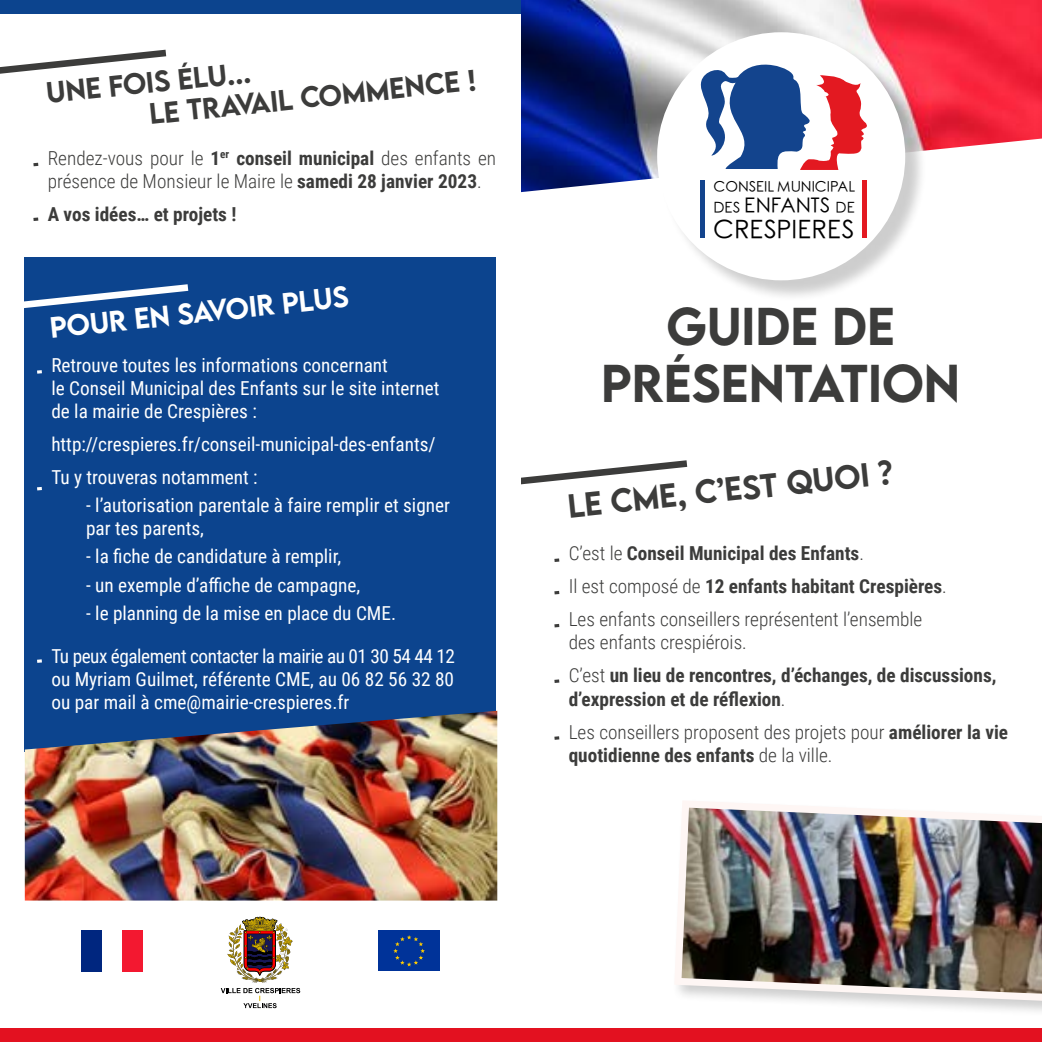
<style>
.page{position:relative;width:1042px;height:1042px;background:#fff}
.page>*{position:absolute;margin:0;border:0;box-sizing:border-box;transform-origin:0 0}
.t1{font:500 47.25px/56.7px "LEMONMILK";color:#3c3c3b;text-align:center}
.t2{font:500 29.75px "LEMONMILK";color:#3c3c3b}
.t3{font:500 26.25px/31.5px "LEMONMILK";color:#3c3c3b}
.t4{font:500 26.25px "LEMONMILK";color:#fff}
.t5{font:25.38px "Rounded Elegance";color:#000}
.t6{font:20.47px "Rounded Elegance";color:#000}
.t7{font:19.25px/23.1px "Roboto Condensed";color:#fff}
.t8{font:300 19.25px/33.1px "Roboto Condensed";color:#3c3c3b}
.t9{font:700 19.25px/33.1px "Roboto Condensed";color:#3c3c3b}
.t10{font:14.53px "Rounded Elegance";color:#000}
.s1{font-weight:700}
.s2{font-size:14.88px}
.s3{font-weight:300}
</style>
<div class="page">
<img style="left:521px;top:0;width:521px;height:139px">
<svg style="left:521px;top:139px;width:516px;height:423px"></svg>
<div style="left:660px;top:35px;width:268px;height:268px;background:#000;opacity:.2"></div>
<div style="left:657px;top:32px;width:248px;height:248px;background:#fff;border-radius:50%"></div>
<hr style="left:701px;top:181px;width:4px;height:57px;background:#13448d">
<svg style="left:698px;top:57px;width:171px;height:113px"></svg>
<div style="left:862px;top:181px;width:5px;height:57px;background:#e31921"></div>
<svg style="left:521px;top:460px;width:166px;height:25px"></svg>
<svg style="left:554px;top:558px;width:5px;height:4px"></svg>
<svg style="left:554px;top:591px;width:5px;height:3px"></svg>
<svg style="left:554px;top:624px;width:5px;height:3px"></svg>
<svg style="left:554px;top:679px;width:5px;height:4px"></svg>
<svg style="left:554px;top:736px;width:5px;height:4px"></svg>
<div style="left:672px;top:798px;width:370px;height:221px;background:#000;opacity:.2"></div>
<img style="left:672px;top:798px;width:370px;height:207px">
<div style="left:379px;top:930px;width:61px;height:41px;background:#039"></div>
<svg style="left:393px;top:935px;width:32px;height:31px"></svg>
<div style="left:81px;top:930px;width:20px;height:41px;background:#00267f"></div>
<div style="left:122px;top:930px;width:20px;height:41px;background:#f31830"></div>
<div style="left:0;top:0;width:521px;height:13px;background:#0c448e"></div>
<div style="left:0;top:1029px;width:1042px;height:13px;background:#e31120"></div>
<svg style="left:221px;top:917px;width:79px;height:91px"></svg>
<div style="left:25px;top:258px;width:471px;height:494px;background:#0c448e"></div>
<svg style="left:37px;top:659px;width:5px;height:4px"></svg>
<img style="left:25px;top:711px;width:472px;height:189px">
<svg style="left:0;top:50px;width:166px;height:24px"></svg>
<svg style="left:33px;top:163px;width:5px;height:3px"></svg>
<svg style="left:33px;top:217px;width:5px;height:4px"></svg>
<svg style="left:24px;top:284px;width:164px;height:25px"></svg>
<svg style="left:37px;top:370px;width:5px;height:4px"></svg>
<svg style="left:37px;top:487px;width:5px;height:3px"></svg>
<h3 class="t3" style="left:144px;top:67px;width:330px;text-indent:-100px;rotate:-6deg">UNE FOIS ÉLU...<br>LE TRAVAIL COMMENCE !</h3>
<p class="t8" style="left:48px;top:145px;width:450px;line-height:23.1px">Rendez-vous pour le <span class="s1">1</span><sup>er</sup> <span class="s1">conseil municipal</span> des enfants en présence de Monsieur le Maire le <span class="s1">samedi 28 janvier 2023</span>.</p>
<p class="t9" style="left:48px;top:197px;width:190px">A vos idées… et projets !</p>
<h3 class="t4" style="left:48px;top:310px;width:302px;rotate:-6deg">POUR EN SAVOIR PLUS</h3>
<p class="t7" style="left:51px;top:353px;width:389px">Retrouve toutes les informations concernant<br>le Conseil Municipal des Enfants sur le site internet de la mairie de Crespières :</p>
<p class="t7" style="left:51px;top:427px;width:386px;line-height:33.1px">http://crespieres.fr/conseil-municipal-des-enfants/<br>Tu y trouveras notamment :</p>
<p class="t7" style="left:86px;top:493px;width:365px">- l’autorisation parentale à faire remplir et signer par tes parents,</p>
<p class="t7" style="left:86px;top:544px;width:257px">- la fiche de candidature à remplir,</p>
<p class="t7" style="left:86px;top:572px;width:276px">- un exemple d’affiche de campagne,</p>
<p class="t7" style="left:86px;top:600px;width:311px">- le planning de la mise en place du CME.</p>
<p class="t7" style="left:51px;top:643px;width:405px;text-align:justify">Tu peux également contacter la mairie au 01 30 54 44 12 ou Myriam Guilmet, référente CME, au 06 82 56 32 80 ou par mail à cme@mairie-crespieres.fr</p>
<p class="t10" style="left:713px;top:178px;width:143px">CONSEIL MUNICIPAL</p>
<p class="t6" style="left:713px;top:194px;width:143px"><span class="s2">DES</span> ENFANTS <span class="s2">DE</span></p>
<h3 class="t5" style="left:713px;top:214px;width:142px">CRESPIERES</h3>
<h1 class="t1" style="left:601px;top:298px;width:360px">GUIDE DE<br>PRÉSENTATION</h1>
<h2 class="t2" style="left:566px;top:487px;width:328px;rotate:-6deg">LE CME, C’EST QUOI ?</h2>
<p class="t8" style="left:569px;top:536px;width:380px">C’est le <span class="s1">Conseil Municipal des Enfants</span>.<br>Il est composé de <span class="s1">12 enfants habitant Crespières</span>.<br>Les enfants conseillers représentent l’ensemble</p>
<p class="t9" style="left:569px;top:625px;width:429px"><span class="s3">des enfants crespiérois.<br>C’est</span> un lieu de rencontres, d’échanges, de discussions,</p>
<p class="t9" style="left:569px;top:681px;width:441px">d’expression et de réflexion<span class="s3">.<br>Les conseillers proposent des projets pour</span> améliorer la vie</p>
<p class="t9" style="left:569px;top:737px;width:265px">quotidienne des enfants <span class="s3">de la ville.</span></p>
</div>
